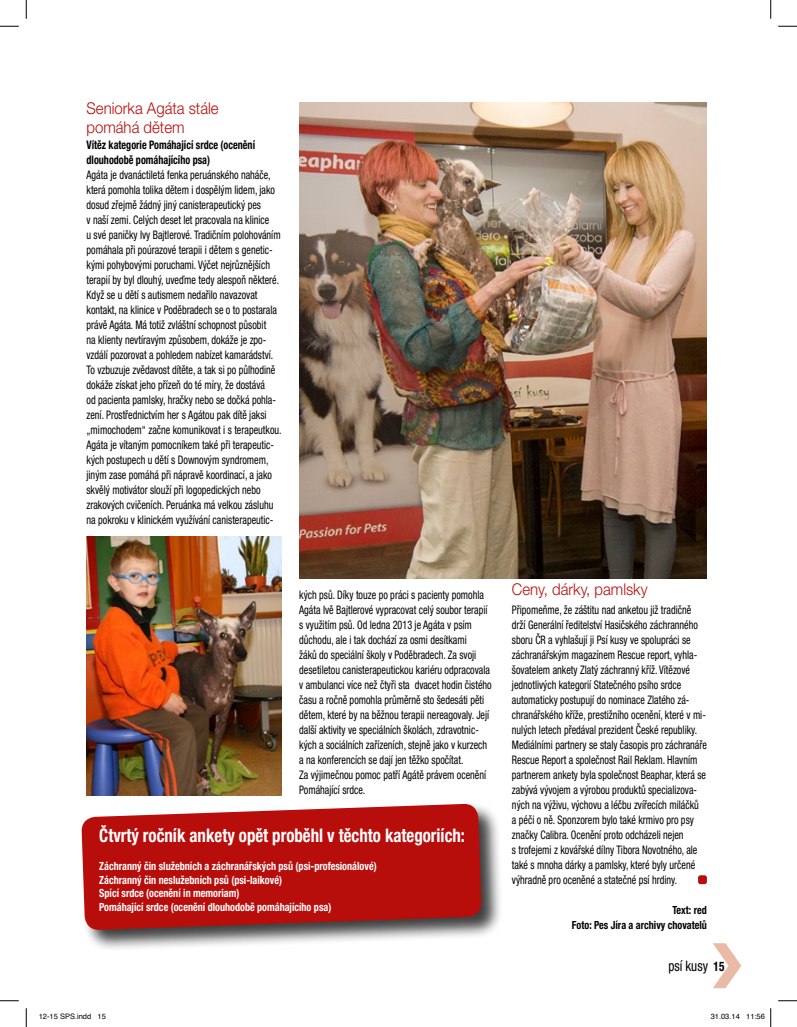
<style>
.page{position:relative;width:797px;height:1027px;background:#fff}
.page>*{position:absolute;margin:0;border:0;box-sizing:border-box;transform-origin:0 0}
.t1{font:700 condensed 18.75px "Helvetica Neue LT Pro";color:#fff;scale:.9 1}
.t2{font:300 16.25px/18.8px "Helvetica Neue LT Pro";color:#b70e0c;scale:.92 1}
.t3{font:condensed 14.5px "Helvetica Neue LT Pro";color:#000;scale:.9 1}
.t4{font:condensed 11.75px/15px "Helvetica Neue LT Pro";color:#000;scale:.86 1}
.t5{font:700 condensed 11.75px/15px "Helvetica Neue LT Pro";color:#000;scale:.86 1}
.t6{font:700 condensed 11.25px/13.5px "Helvetica Neue LT Pro";color:#fff;scale:.9 1}
.t7{font:700 condensed 11.25px/15px "Helvetica Neue LT Pro";color:#000;text-align:right;scale:.9 1}
.t8{font:7.5px "Helvetica";color:#000}
.s1{font-weight:700;font-size:13.12px}
</style>
<div class="page">
<svg style="left:713px;top:943px;width:28px;height:45px"></svg>
<img style="left:299px;top:102px;width:408px;height:476px">
<div style="left:698px;top:875px;width:9px;height:9px;background:#b70e0c;border-radius:2px"></div>
<div style="left:80px;top:802px;width:423px;height:149px;background:#000;opacity:.75"></div>
<svg style="left:81px;top:803px;width:401px;height:127px;background:#b62220"></svg>
<img style="left:86px;top:536px;width:195px;height:260px">
<svg style="left:0;top:25px;width:19px;height:2px"></svg>
<svg style="left:778px;top:25px;width:19px;height:2px"></svg>
<svg style="left:0;top:1000px;width:19px;height:1px"></svg>
<svg style="left:778px;top:1000px;width:19px;height:1px"></svg>
<svg style="left:25px;top:0;width:2px;height:19px"></svg>
<svg style="left:25px;top:1008px;width:2px;height:19px"></svg>
<svg style="left:770px;top:0;width:1px;height:19px"></svg>
<svg style="left:770px;top:1008px;width:1px;height:19px"></svg>
<h2 class="t2" style="left:86px;top:99px;width:145px">Seniorka Agáta stále pomáhá dětem</h2>
<p class="t5" style="left:86px;top:137px;width:197px">Vítěz kategorie Pomáhající srdce (ocenění dlouhodobě pomáhajícího psa)</p>
<p class="t4" style="left:86px;top:167px;width:228px">Agáta je dvanáctiletá fenka peruánského naháče, která pomohla tolika dětem i dospělým lidem, jako dosud zřejmě žádný jiný canisterapeutický pes<br>v naší zemi. Celých deset let pracovala na klinice<br>u své paničky Ivy Bajtlerové. Tradičním polohováním pomáhala při poúrazové terapii i dětem s genetic&shy;kými pohybovými poruchami. Výčet nejrůznějších terapií by byl dlouhý, uveďme tedy alespoň některé.<br>Když se u dětí s autismem nedařilo navazovat kontakt, na klinice v Poděbradech se o to postarala právě Agáta. Má totiž zvláštní schopnost působit<br>na klienty nevtíravým způsobem, dokáže je zpo&shy;vzdálí pozorovat a pohledem nabízet kamarádství.<br>To vzbuzuje zvědavost dítěte, a tak si po půlhodině dokáže získat jeho přízeň do té míry, že dostává<br>od pacienta pamlsky, hračky nebo se dočká pohla&shy;zení. Prostřednictvím her s Agátou pak dítě jaksi „mimochodem“ začne komunikovat i s terapeutkou.<br>Agáta je vítaným pomocníkem také při terapeutic&shy;kých postupech u dětí s Downovým syndromem, jiným zase pomáhá při nápravě koordinací, a jako skvělý motivátor slouží při logopedických nebo zrakových cvičeních. Peruánka má velkou zásluhu na pokroku v klinickém využívání canisterapeutic-</p>
<p class="t4" style="left:299px;top:587px;width:225px">kých psů. Díky touze po práci s pacienty pomohla Agáta Ivě Bajtlerové vypracovat celý soubor terapií s využitím psů. Od ledna 2013 je Agáta v psím důchodu, ale i tak dochází za osmi desítkami<br>žáků do speciální školy v Poděbradech. Za svoji desetiletou canisterapeutickou kariéru odpracovala v ambulanci více než čtyři sta dvacet hodin čistého času a ročně pomohla průměrně sto šedesáti pěti dětem, které by na běžnou terapii nereagovaly. Její další aktivity ve speciálních školách, zdravotnic&shy;kých a sociálních zařízeních, stejně jako v kurzech a na konferencích se dají jen těžko spočítat.<br>Za výjimečnou pomoc patří Agátě právem ocenění Pomáhající srdce.</p>
<h2 class="t2" style="left:512px;top:580px;width:149px">Ceny, dárky, pamlsky</h2>
<p class="t4" style="left:512px;top:602px;width:228px">Připomeňme, že záštitu nad anketou již tradičně drží Generální ředitelství Hasičského záchranného sboru ČR a vyhlašují ji Psí kusy ve spolupráci se záchranářským magazínem Rescue report, vyhla&shy;šovatelem ankety Zlatý záchranný kříž. Vítězové jednotlivých kategorií Statečného psího srdce automaticky postupují do nominace Zlatého zá&shy;chranářského kříže, prestižního ocenění, které v mi&shy;nulých letech předával prezident České republiky.<br>Mediálními partnery se staly časopis pro záchranáře Rescue Report a společnost Rail Reklam. Hlavním partnerem ankety byla společnost Beaphar, která se zabývá vývojem a výrobou produktů specializova&shy;ných na výživu, výchovu a léčbu zvířecích miláčků<br>a péči o ně. Sponzorem bylo také krmivo pro psy značky Calibra. Ocenění proto odcházeli nejen<br>s trofejemi z kovářské dílny Tibora Novotného, ale také s mnoha dárky a pamlsky, které byly určené výhradně pro oceněné a statečné psí hrdiny.</p>
<p class="t7" style="left:572px;top:902px;width:151px">Text: red<br>Foto: Pes Jíra a archivy chovatelů</p>
<h1 class="t1" style="left:99px;top:824px;width:408px">Čtvrtý ročník ankety opět proběhl v těchto kategoriích:</h1>
<p class="t6" style="left:99px;top:859px;width:310px">Záchranný čin služebních a záchranářských psů (psi-profesionálové)<br>Záchranný čin neslužebních psů (psi-laikové)<br>Spící srdce (ocenění in memoriam)<br>Pomáhající srdce (ocenění dlouhodobě pomáhajícího psa)</p>
<p class="t3" style="left:668px;top:957px;width:64px">psí kusy <span class="s1">15</span></p>
<p class="t8" style="left:39px;top:1011px;width:69px">12-15 SPS.indd 15</p>
<p class="t8" style="left:710px;top:1011px;width:56px">31.03.14 11:56</p>
</div>
